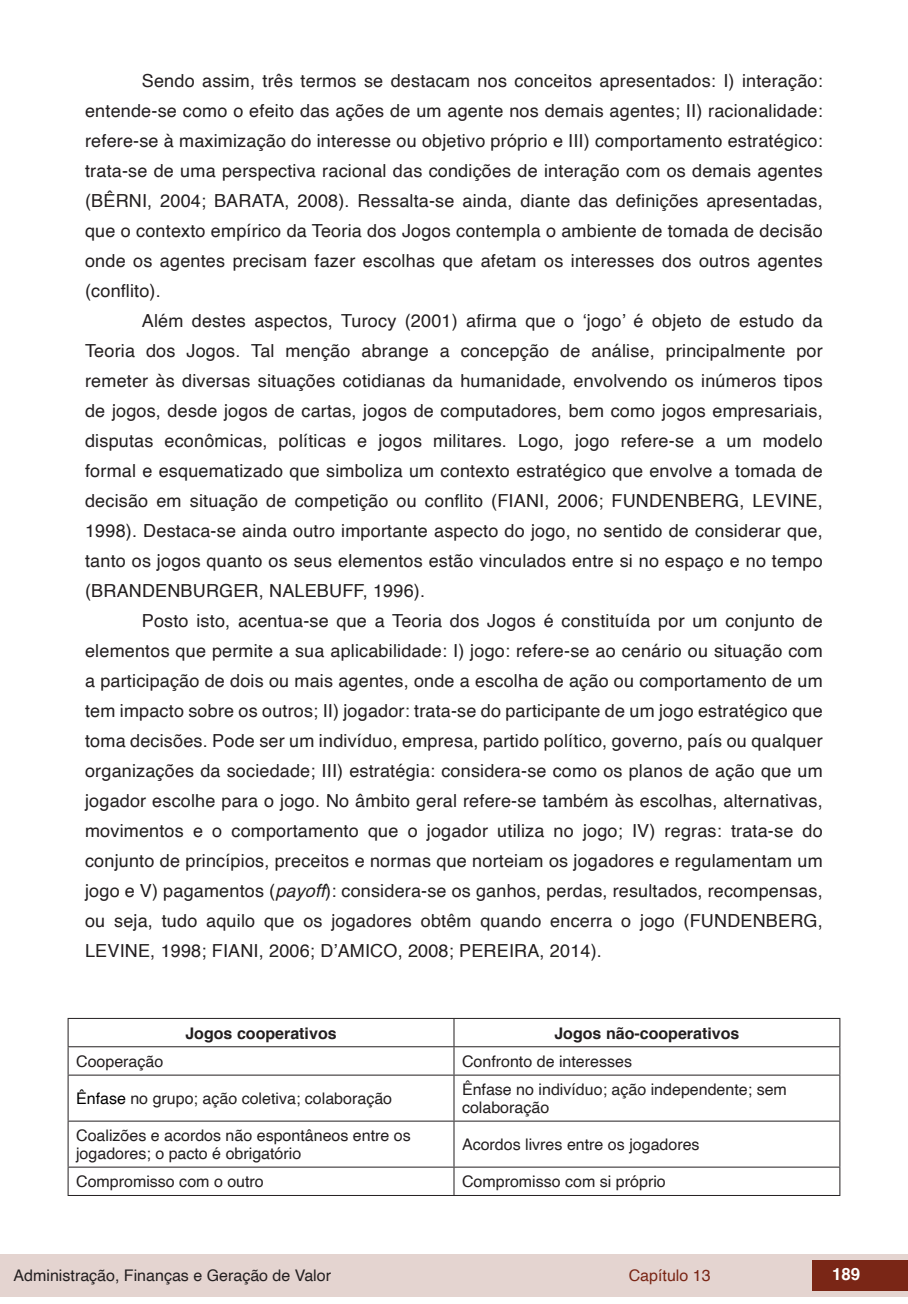
<style>
.page{position:relative;width:908px;height:1304px;background:#fff}
.page>*{position:absolute;margin:0;border:0;box-sizing:border-box;transform-origin:0 0}
.txt{font:18px/30px "Helvetica";letter-spacing:.01em;color:#231f20;text-align:justify}
.t1{font:700 16.8px "Helvetica";color:#fff}
.tab_txt{font:16px/18px "Helvetica";color:#231f20}
.tab_txt-2{font:700 16px "Helvetica";color:#231f20}
.t2{font:16px "Helvetica";color:#7a2616}
.s1{font-style:italic}
.s2{color:#000}
</style>
<div class="page">
<div style="left:0;top:1254px;width:906px;height:43px;background:#e4d4d0"></div>
<div style="left:812px;top:1261px;width:95px;height:30px;background:#7a2616"></div>
<hr style="left:68px;top:1018px;width:386px;height:1px;background:#231f20">
<hr style="left:454px;top:1018px;width:386px;height:1px;background:#231f20">
<hr style="left:68px;top:1046px;width:386px;height:1px;background:#231f20">
<svg style="left:68px;top:1019px;width:1px;height:56px"></svg>
<hr style="left:454px;top:1046px;width:386px;height:1px;background:#231f20">
<svg style="left:453px;top:1019px;width:1px;height:56px"></svg>
<svg style="left:839px;top:1019px;width:1px;height:56px"></svg>
<hr style="left:68px;top:1075px;width:386px;height:1px;background:#231f20">
<hr style="left:68px;top:1076px;width:1px;height:45px;background:#231f20">
<hr style="left:454px;top:1075px;width:386px;height:1px;background:#231f20">
<hr style="left:453px;top:1076px;width:1px;height:45px;background:#231f20">
<hr style="left:839px;top:1076px;width:1px;height:45px;background:#231f20">
<hr style="left:68px;top:1121px;width:386px;height:1px;background:#231f20">
<hr style="left:68px;top:1122px;width:1px;height:45px;background:#231f20">
<hr style="left:454px;top:1121px;width:386px;height:1px;background:#231f20">
<hr style="left:453px;top:1122px;width:1px;height:45px;background:#231f20">
<hr style="left:839px;top:1122px;width:1px;height:45px;background:#231f20">
<hr style="left:68px;top:1167px;width:386px;height:1px;background:#231f20">
<svg style="left:68px;top:1168px;width:1px;height:27px"></svg>
<hr style="left:454px;top:1167px;width:386px;height:1px;background:#231f20">
<svg style="left:453px;top:1168px;width:1px;height:27px"></svg>
<svg style="left:839px;top:1168px;width:1px;height:27px"></svg>
<hr style="left:68px;top:1195px;width:386px;height:1px;background:#231f20">
<hr style="left:454px;top:1195px;width:386px;height:1px;background:#231f20">
<p class="txt" style="left:85px;top:66px;width:738px;text-indent:57px">Sendo assim, três termos se destacam nos conceitos apresentados: I) interação: entende-se como o efeito das ações de um agente nos demais agentes; II) racionalidade: refere-se à maximização do interesse ou objetivo próprio e III) comportamento estratégico: trata-se de uma perspectiva racional das condições de interação com os demais agentes (BÊRNI, 2004; BARATA, 2008). Ressalta-se ainda, diante das definições apresentadas, que o contexto empírico da Teoria dos Jogos contempla o ambiente de tomada de decisão onde os agentes precisam fazer escolhas que afetam os interesses dos outros agentes (conflito).</p>
<p class="txt" style="left:85px;top:306px;width:738px;text-indent:57px">Além destes aspectos, Turocy (2001) afirma que o ‘jogo’ é objeto de estudo da Teoria dos Jogos. Tal menção abrange a concepção de análise, principalmente por remeter às diversas situações cotidianas da humanidade, envolvendo os inúmeros tipos de jogos, desde jogos de cartas, jogos de computadores, bem como jogos empresariais, disputas econômicas, políticas e jogos militares. Logo, jogo refere-se a um modelo formal e esquematizado que simboliza um contexto estratégico que envolve a tomada de decisão em situação de competição ou conflito (FIANI, 2006; FUNDENBERG, LEVINE, 1998). Destaca-se ainda outro importante aspecto do jogo, no sentido de considerar que, tanto os jogos quanto os seus elementos estão vinculados entre si no espaço e no tempo (BRANDENBURGER, NALEBUFF, 1996).</p>
<p class="txt" style="left:85px;top:606px;width:738px;text-indent:57px">Posto isto, acentua-se que a Teoria dos Jogos é constituída por um conjunto de elementos que permite a sua aplicabilidade: I) jogo: refere-se ao cenário ou situação com a participação de dois ou mais agentes, onde a escolha de ação ou comportamento de um tem impacto sobre os outros; II) jogador: trata-se do participante de um jogo estratégico que toma decisões. Pode ser um indivíduo, empresa, partido político, governo, país ou qualquer organizações da sociedade; III) estratégia: considera-se como os planos de ação que um jogador escolhe para o jogo. No âmbito geral refere-se também às escolhas, alternativas, movimentos e o comportamento que o jogador utiliza no jogo; IV) regras: trata-se do conjunto de princípios, preceitos e normas que norteiam os jogadores e regulamentam um jogo e V) pagamentos (<span class="s1">payoff</span>): considera-se os ganhos, perdas, resultados, recompensas, ou seja, tudo aquilo que os jogadores obtêm quando encerra o jogo (FUNDENBERG, LEVINE, 1998; FIANI, 2006; D’AMICO, 2008; PEREIRA, 2014).</p>
<p class="tab_txt-2" style="left:185px;top:1020px;width:153px">Jogos cooperativos</p>
<p class="tab_txt-2" style="left:554px;top:1020px;width:186px">Jogos não-cooperativos</p>
<p class="tab_txt" style="left:76px;top:1053px;width:89px">Cooperação</p>
<p class="tab_txt" style="left:462px;top:1053px;width:171px">Confronto de interesses</p>
<p class="tab_txt" style="left:76px;top:1090px;width:317px"><span class="s2">Ênfase</span> no grupo; ação coletiva; colaboração</p>
<p class="tab_txt" style="left:462px;top:1081px;width:326px">Ênfase no indivíduo; ação independente; sem colaboração</p>
<p class="tab_txt" style="left:76px;top:1127px;width:336px">Coalizões e acordos não espontâneos entre os jogadores; o pacto é obrigatório</p>
<p class="tab_txt" style="left:462px;top:1136px;width:239px">Acordos livres entre os jogadores</p>
<p class="tab_txt" style="left:76px;top:1173px;width:189px">Compromisso com o outro</p>
<p class="tab_txt" style="left:462px;top:1173px;width:205px">Compromisso com si próprio</p>
<p class="tab_txt" style="left:14px;top:1267px;width:319px">Administração, Finanças e Geração de Valor</p>
<p class="t2" style="left:628px;top:1263px;width:83px">Capítulo 13</p>
<p class="t1" style="left:831px;top:1261px;width:30px">189</p>
</div>
